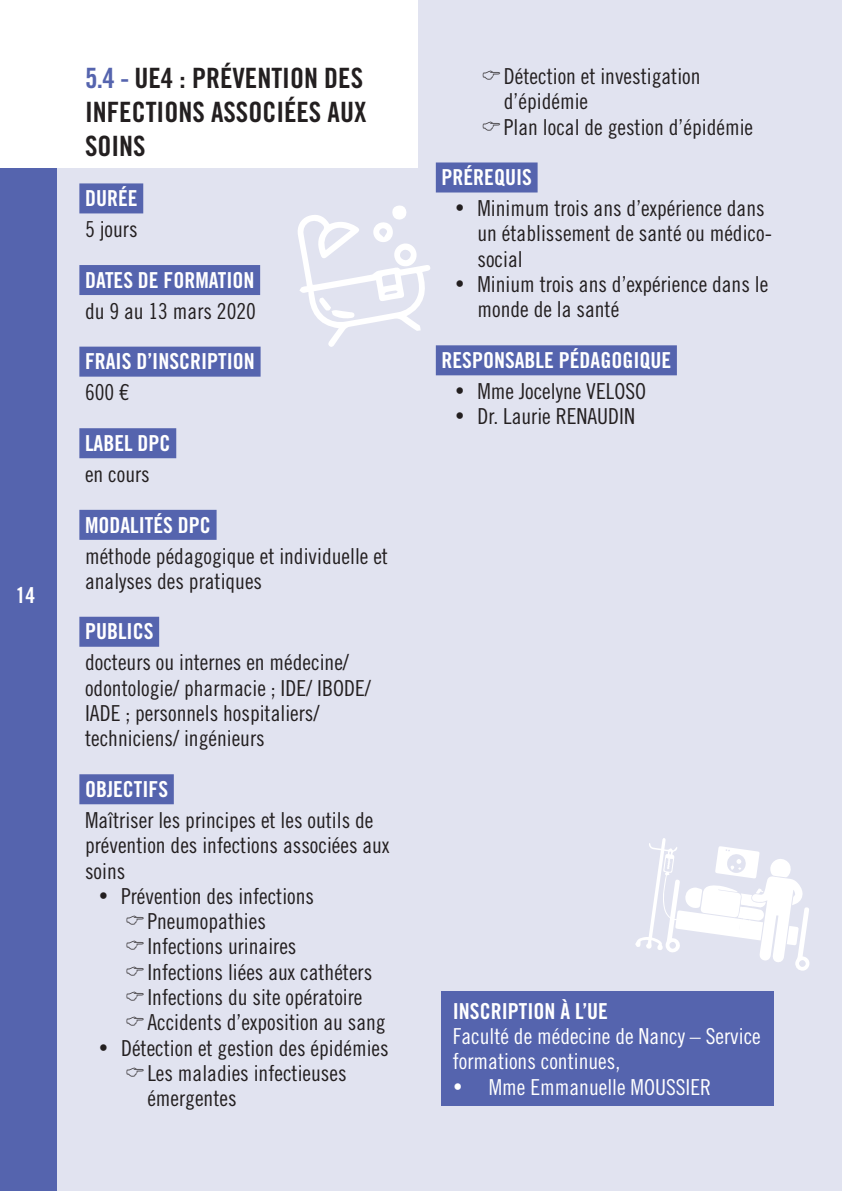
<style>
.page{position:relative;width:842px;height:1191px;background:#fff}
.page>*{position:absolute;margin:0;border:0;box-sizing:border-box;transform-origin:0 0}
.titre-2{font:28px/33.6px "Trade Gothic LT Std Bd Cn 20";color:#231f20}
.t1{font:22px/25.2px "Trade Gothic LT Std Cn 18";color:#231f20}
.rubrique{font:22px "Trade Gothic LT Std Bd Cn 20";color:#fff}
.puces{font:22px/25.2px "Trade Gothic LT Std Cn 18";color:#fff}
.puces-2{font:22px "Trade Gothic LT Std Bd Cn 20";color:#fff}
.s1{color:#5564ae}
</style>
<div class="page">
<div style="left:34px;top:0;width:808px;height:1191px;background:#e1e3f0"></div>
<div style="left:0;top:0;width:57px;height:1191px;background:#5564ae"></div>
<div style="left:0;top:0;width:417px;height:167px;background:#fff"></div>
<div style="left:79px;top:183px;width:64px;height:30px;background:#5564ae"></div>
<div style="left:79px;top:265px;width:181px;height:30px;background:#5564ae"></div>
<div style="left:79px;top:347px;width:182px;height:30px;background:#5564ae"></div>
<div style="left:79px;top:428px;width:97px;height:30px;background:#5564ae"></div>
<div style="left:79px;top:510px;width:138px;height:30px;background:#5564ae"></div>
<div style="left:79px;top:617px;width:80px;height:30px;background:#5564ae"></div>
<div style="left:79px;top:774px;width:95px;height:30px;background:#5564ae"></div>
<div style="left:436px;top:162px;width:102px;height:30px;background:#5564ae"></div>
<div style="left:436px;top:345px;width:241px;height:30px;background:#5564ae"></div>
<svg style="left:298px;top:205px;width:132px;height:142px"></svg>
<svg style="left:635px;top:838px;width:175px;height:133px"></svg>
<div style="left:441px;top:991px;width:333px;height:115px;background:#5564ae"></div>
<p class="rubrique" style="left:16px;top:582px;width:21px">14</p>
<p class="titre-2" style="left:85px;top:61px;width:283px"><span class="s1">5.4 -</span> UE4 : PRÉVENTION DES<br>INFECTIONS ASSOCIÉES AUX<br>SOINS</p>
<p class="rubrique" style="left:85px;top:185px;width:54px">DURÉE</p>
<p class="t1" style="left:85px;top:216px;width:54px">5 jours</p>
<p class="rubrique" style="left:85px;top:266px;width:171px">DATES DE FORMATION</p>
<p class="t1" style="left:85px;top:298px;width:172px">du 9 au 13 mars 2020</p>
<p class="rubrique" style="left:85px;top:348px;width:171px">FRAIS D’INSCRIPTION</p>
<p class="t1" style="left:85px;top:379px;width:45px">600 €</p>
<p class="rubrique" style="left:85px;top:430px;width:87px">LABEL DPC</p>
<p class="t1" style="left:85px;top:461px;width:66px">en cours</p>
<p class="rubrique" style="left:85px;top:511px;width:127px">MODALITÉS DPC</p>
<p class="t1" style="left:85px;top:543px;width:304px">méthode pédagogique et individuelle et analyses des pratiques</p>
<p class="rubrique" style="left:85px;top:618px;width:70px">PUBLICS</p>
<p class="t1" style="left:85px;top:649px;width:287px">docteurs ou internes en médecine/ odontologie/ pharmacie ; IDE/ IBODE/<br>IADE ; personnels hospitaliers/ techniciens/ ingénieurs</p>
<p class="rubrique" style="left:85px;top:775px;width:85px">OBJECTIFS</p>
<p class="t1" style="left:85px;top:807px;width:306px">Maîtriser les principes et les outils de prévention des infections associées aux soins</p>
<p class="t1" style="left:98px;top:883px;width:217px">• Prévention des infections</p>
<p class="t1" style="left:147px;top:908px;width:120px">Pneumopathies</p>
<p class="t1" style="left:147px;top:933px;width:151px">Infections urinaires</p>
<p class="t1" style="left:147px;top:959px;width:226px">Infections liées aux cathéters</p>
<p class="t1" style="left:147px;top:984px;width:217px">Infections du site opératoire</p>
<p class="t1" style="left:147px;top:1009px;width:240px">Accidents d’exposition au sang</p>
<p class="t1" style="left:98px;top:1035px;width:292px">• Détection et gestion des épidémies</p>
<p class="t1" style="left:147px;top:1060px;width:201px">Les maladies infectieuses émergentes</p>
<p class="t1" style="left:504px;top:63px;width:198px">Détection et investigation d’épidémie</p>
<p class="t1" style="left:504px;top:114px;width:251px">Plan local de gestion d’épidémie</p>
<p class="rubrique" style="left:441px;top:164px;width:92px">PRÉREQUIS</p>
<p class="t1" style="left:477px;top:195px;width:296px;text-indent:-23px">• Minimum trois ans d’expérience dans un établissement de santé ou médico&shy;social</p>
<p class="t1" style="left:477px;top:271px;width:292px;text-indent:-23px">• Minium trois ans d’expérience dans le monde de la santé</p>
<p class="rubrique" style="left:441px;top:347px;width:231px">RESPONSABLE PÉDAGOGIQUE</p>
<p class="t1" style="left:455px;top:378px;width:193px">• Mme Jocelyne VELOSO</p>
<p class="t1" style="left:455px;top:403px;width:182px">• Dr. Laurie RENAUDIN</p>
<p class="puces-2" style="left:453px;top:997px;width:157px">INSCRIPTION À L’UE</p>
<p class="puces" style="left:453px;top:1023px;width:309px">Faculté de médecine de Nancy – Service formations continues,</p>
<p class="puces" style="left:453px;top:1074px;width:260px">• Mme Emmanuelle MOUSSIER</p>
</div>
